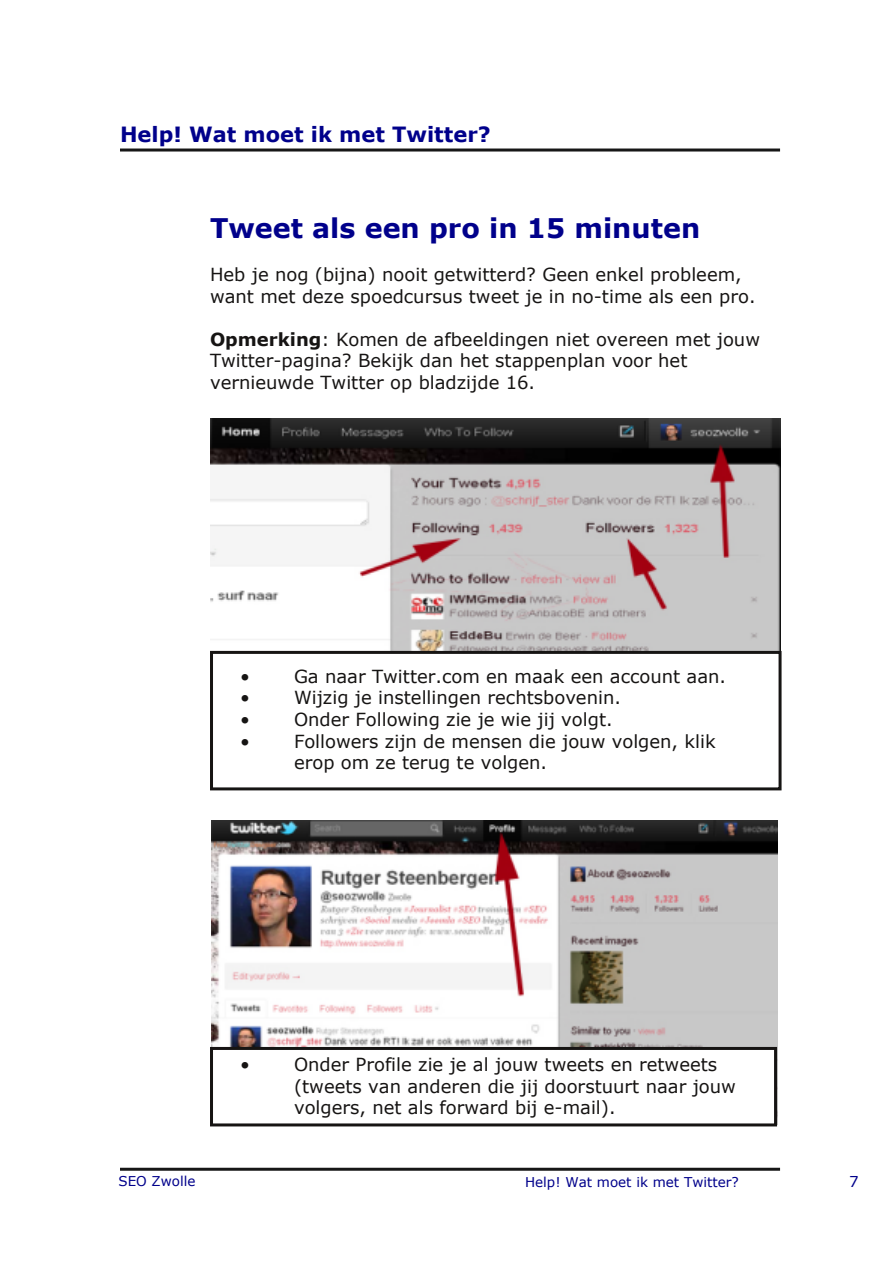
<style>
.page{position:relative;width:893px;height:1263px;background:#fff}
.page>*{position:absolute;margin:0;border:0;box-sizing:border-box;transform-origin:0 0}
.t1{font:700 27px "Verdana";color:#00008b}
.t2{font:700 21px "Verdana";color:#00008b}
.t3{font:18px/21.6px "Verdana";color:#161413}
.t4{font:15px "Verdana";color:#00008b}
.t5{font:13.5px "Verdana";color:#00008b}
.s1{font-weight:700}
</style>
<div class="page">
<svg style="left:120px;top:148px;width:660px;height:4px;background:#505050"></svg>
<hr style="left:120px;top:1168px;width:660px;height:3px;background:#171717">
<img style="left:210px;top:418px;width:570px;height:233px">
<img style="left:212px;top:820px;width:565px;height:227px">
<div style="left:210px;top:651px;width:572px;height:139px;border:3px solid #161413"></div>
<div style="left:210px;top:1047px;width:567px;height:79px;border:3px solid #161413"></div>
<p class="t2" style="left:120px;top:122px;width:372px">Help! Wat moet ik met Twitter?</p>
<h1 class="t1" style="left:210px;top:213px;width:492px">Tweet als een pro in 15 minuten</h1>
<p class="t3" style="left:210px;top:264px;width:547px">Heb je nog (bijna) nooit getwitterd? Geen enkel probleem, want met deze spoedcursus tweet je in no-time als een pro.</p>
<p class="t3" style="left:210px;top:329px;width:552px"><span class="s1">Opmerking</span>: Komen de afbeeldingen niet overeen met jouw<br>Twitter-pagina? Bekijk dan het stappenplan voor het vernieuwde Twitter op bladzijde 16.</p>
<p class="t3" style="left:240px;top:666px;width:11px">•</p>
<p class="t3" style="left:294px;top:666px;width:434px">Ga naar Twitter.com en maak een account aan.</p>
<p class="t3" style="left:240px;top:687px;width:11px">•</p>
<p class="t3" style="left:294px;top:687px;width:328px">Wijzig je instellingen rechtsbovenin.</p>
<p class="t3" style="left:240px;top:709px;width:11px">•</p>
<p class="t3" style="left:294px;top:709px;width:320px">Onder Following zie je wie jij volgt.</p>
<p class="t3" style="left:240px;top:730px;width:11px">•</p>
<p class="t3" style="left:294px;top:730px;width:423px">Followers zijn de mensen die jouw volgen, klik erop om ze terug te volgen.</p>
<p class="t5" style="left:118px;top:1174px;width:79px">SEO Zwolle</p>
<p class="t3" style="left:240px;top:1054px;width:11px">•</p>
<p class="t3" style="left:294px;top:1054px;width:443px">Onder Profile zie je al jouw tweets en retweets (tweets van anderen die jij doorstuurt naar jouw volgers, net als forward bij e-mail).</p>
<p class="t5" style="left:525px;top:1174px;width:215px">Help! Wat moet ik met Twitter?</p>
<p class="t4" style="left:849px;top:1173px;width:11px">7</p>
</div>
